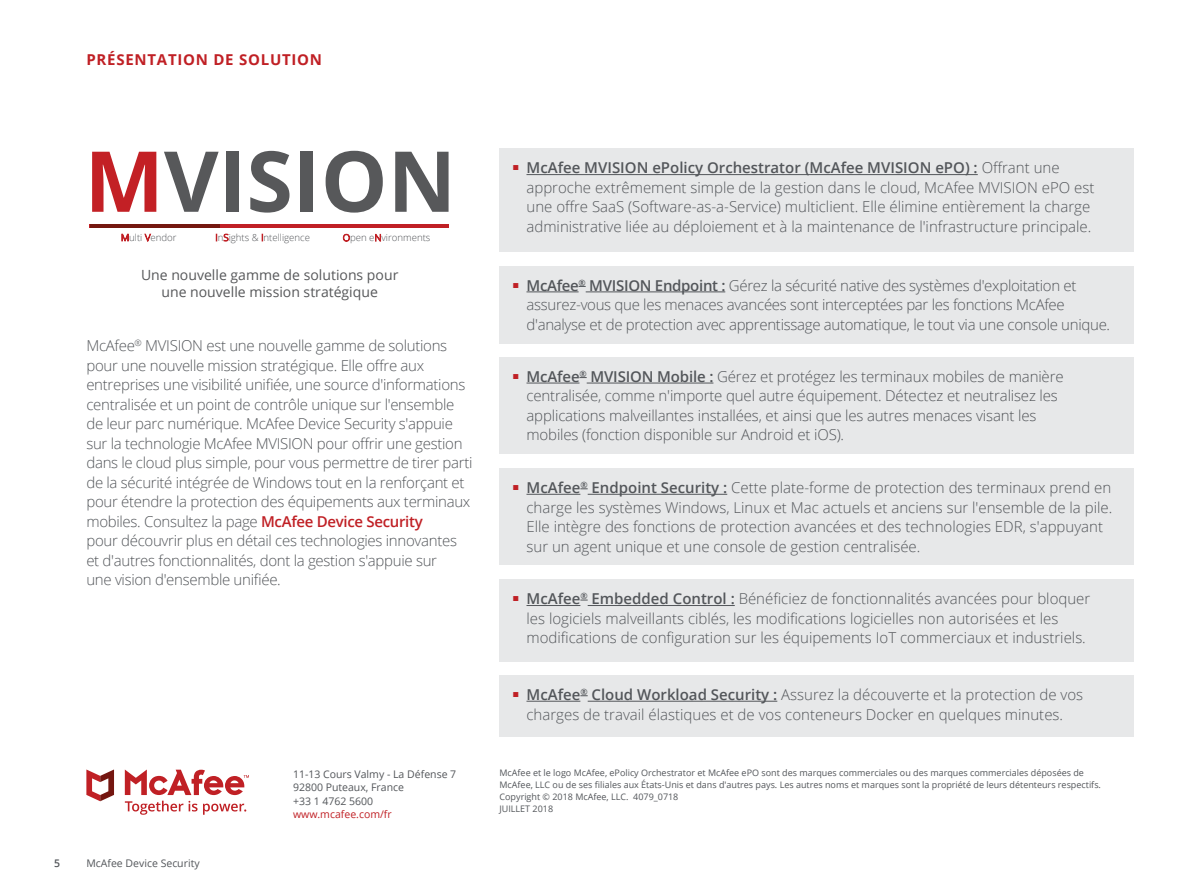
<style>
.page{position:relative;width:1188px;height:891px;background:#fff}
.page>*{position:absolute;margin:0;border:0;box-sizing:border-box;transform-origin:0 0}
.t1{font:700 84.15px "Open Sans";color:#57585a}
.t2{font:300 15px/19.5px "Open Sans";letter-spacing:-.01em;color:#53565a}
.t3{font:700 15px "Open Sans";letter-spacing:.05em;color:#c02025}
.t4{font:14.1px/16.8px "Open Sans";color:#57585a;text-align:center}
.t5{font:10.5px/13.5px "Open Sans";color:#53565a}
.t6{font:10.5px "Open Sans";color:#c02025}
.t7{font:600 10.5px "Open Sans";color:#53565a}
.t8{font:300 9.6px "Open Sans";color:#54565a}
.t9{font:9px/12px "Open Sans";color:#53565a}
.s1{color:#c32025}
.s2{font-weight:600;color:#c02025}
.s3{font-weight:600}
</style>
<div class="page">
<svg style="left:125px;top:770px;width:124px;height:25px"></svg>
<svg style="left:86px;top:770px;width:28px;height:31px"></svg>
<svg style="left:125px;top:801px;width:121px;height:14px"></svg>
<hr style="left:90px;top:224px;width:359px;height:4px;background:#c02025">
<hr style="left:90px;top:224px;width:129px;height:4px;background:#741710">
<svg style="left:121px;top:233px;width:8px;height:9px"></svg>
<svg style="left:144px;top:234px;width:7px;height:8px"></svg>
<svg style="left:224px;top:234px;width:5px;height:7px"></svg>
<svg style="left:343px;top:234px;width:7px;height:8px"></svg>
<svg style="left:375px;top:234px;width:6px;height:8px"></svg>
<div style="left:500px;top:148px;width:634px;height:104px;background:#e7e8e9"></div>
<hr style="left:526px;top:174px;width:452px;height:1px;background:#53565a">
<div style="left:500px;top:266px;width:634px;height:77px;background:#e7e8e9"></div>
<hr style="left:526px;top:292px;width:53px;height:1px;background:#53565a">
<hr style="left:586px;top:292px;width:139px;height:1px;background:#53565a">
<div style="left:500px;top:357px;width:634px;height:97px;background:#e7e8e9"></div>
<hr style="left:526px;top:383px;width:54px;height:1px;background:#53565a">
<hr style="left:587px;top:383px;width:126px;height:1px;background:#53565a">
<div style="left:500px;top:468px;width:634px;height:97px;background:#e7e8e9"></div>
<hr style="left:526px;top:494px;width:54px;height:1px;background:#53565a">
<hr style="left:588px;top:494px;width:139px;height:1px;background:#53565a">
<div style="left:500px;top:579px;width:634px;height:83px;background:#e7e8e9"></div>
<hr style="left:526px;top:605px;width:54px;height:1px;background:#53565a">
<hr style="left:588px;top:605px;width:147px;height:1px;background:#53565a">
<div style="left:500px;top:675px;width:634px;height:62px;background:#e7e8e9"></div>
<hr style="left:526px;top:701px;width:54px;height:1px;background:#53565a">
<hr style="left:588px;top:701px;width:189px;height:1px;background:#53565a">
<p class="t3" style="left:86px;top:49px;width:237px">PRÉSENTATION DE SOLUTION</p>
<h1 class="t1" style="left:85px;top:122px;width:373px"><span class="s1">M</span>VISION</h1>
<p class="t8" style="left:129px;top:231px;width:49px">ulti endor</p>
<p class="t8" style="left:218px;top:231px;width:94px">n ights &amp; ntelligence</p>
<p class="t8" style="left:350px;top:231px;width:82px">pen e vironments</p>
<p class="t4" style="left:141px;top:266px;width:259px">Une nouvelle gamme de solutions pour une nouvelle mission stratégique</p>
<p class="t2" style="left:86px;top:336px;width:388px">McAfee<sup>®</sup> MVISION est une nouvelle gamme de solutions pour une nouvelle mission stratégique. Elle offre aux entreprises une visibilité unifiée, une source d'informations centralisée et un point de contrôle unique sur l'ensemble de leur parc numérique. McAfee Device Security s'appuie sur la technologie McAfee MVISION pour offrir une gestion dans le cloud plus simple, pour vous permettre de tirer parti de la sécurité intégrée de Windows tout en la renforçant et pour étendre la protection des équipements aux terminaux mobiles. Consultez la page <span class="s2">McAfee Device Security<br></span>pour découvrir plus en détail ces technologies innovantes et d'autres fonctionnalités, dont la gestion s'appuie sur<br>une vision d'ensemble unifiée.</p>
<p class="t7" style="left:54px;top:856px;width:7px">5</p>
<p class="t5" style="left:86px;top:856px;width:115px">McAfee Device Security</p>
<p class="t5" style="left:293px;top:767px;width:165px">11-13 Cours Valmy - La Défense 7<br>92800 Puteaux, France<br>+33 1 4762 5600</p>
<p class="t6" style="left:293px;top:807px;width:100px">www.mcafee.com/fr</p>
<p class="t2" style="left:526px;top:158px;width:569px;text-indent:-13px"><sup>■</sup> <span class="s3">McAfee MVISION ePolicy Orchestrator (McAfee MVISION ePO) :</span> Offrant une approche extrêmement simple de la gestion dans le cloud, McAfee MVISION ePO est une offre SaaS (Software-as-a-Service) multiclient. Elle élimine entièrement la charge administrative liée au déploiement et à la maintenance de l'infrastructure principale.</p>
<p class="t2" style="left:526px;top:275px;width:585px;text-indent:-13px"><sup>■</sup> <span class="s3">McAfee</span><sup>®</sup> <span class="s3">MVISION Endpoint :</span> Gérez la sécurité native des systèmes d'exploitation et assurez‑vous que les menaces avancées sont interceptées par les fonctions McAfee d'analyse et de protection avec apprentissage automatique, le tout via une console unique.</p>
<p class="t2" style="left:527px;top:366px;width:539px;text-indent:-14px"><sup>■</sup> <span class="s3">McAfee</span><sup>®</sup> <span class="s3">MVISION Mobile :</span> Gérez et protégez les terminaux mobiles de manière centralisée, comme n'importe quel autre équipement. Détectez et neutralisez les applications malveillantes installées, et ainsi que les autres menaces visant les mobiles (fonction disponible sur Android et iOS).</p>
<p class="t2" style="left:527px;top:478px;width:587px;text-indent:-14px"><sup>■</sup> <span class="s3">McAfee</span><sup>®</sup> <span class="s3">Endpoint Security :</span> Cette plate-forme de protection des terminaux prend en charge les systèmes Windows, Linux et Mac actuels et anciens sur l'ensemble de la pile.<br>Elle intègre des fonctions de protection avancées et des technologies EDR, s'appuyant sur un agent unique et une console de gestion centralisée.</p>
<p class="t2" style="left:527px;top:589px;width:565px;text-indent:-14px"><sup>■</sup> <span class="s3">McAfee</span><sup>®</sup> <span class="s3">Embedded Control :</span> Bénéficiez de fonctionnalités avancées pour bloquer les logiciels malveillants ciblés, les modifications logicielles non autorisées et les modifications de configuration sur les équipements IoT commerciaux et industriels.</p>
<p class="t2" style="left:513px;top:684px;width:572px;text-align:center"><sup>■</sup> <span class="s3">McAfee</span><sup>®</sup> <span class="s3">Cloud Workload Security :</span> Assurez la découverte et la protection de vos charges de travail élastiques et de vos conteneurs Docker en quelques minutes.</p>
<p class="t9" style="left:500px;top:767px;width:603px">McAfee et le logo McAfee, ePolicy Orchestrator et McAfee ePO sont des marques commerciales ou des marques commerciales déposées de McAfee, LLC ou de ses filiales aux États-Unis et dans d'autres pays. Les autres noms et marques sont la propriété de leurs détenteurs respectifs.<br>Copyright © 2018 McAfee, LLC. 4079_0718<br>JUILLET 2018</p>
</div>
